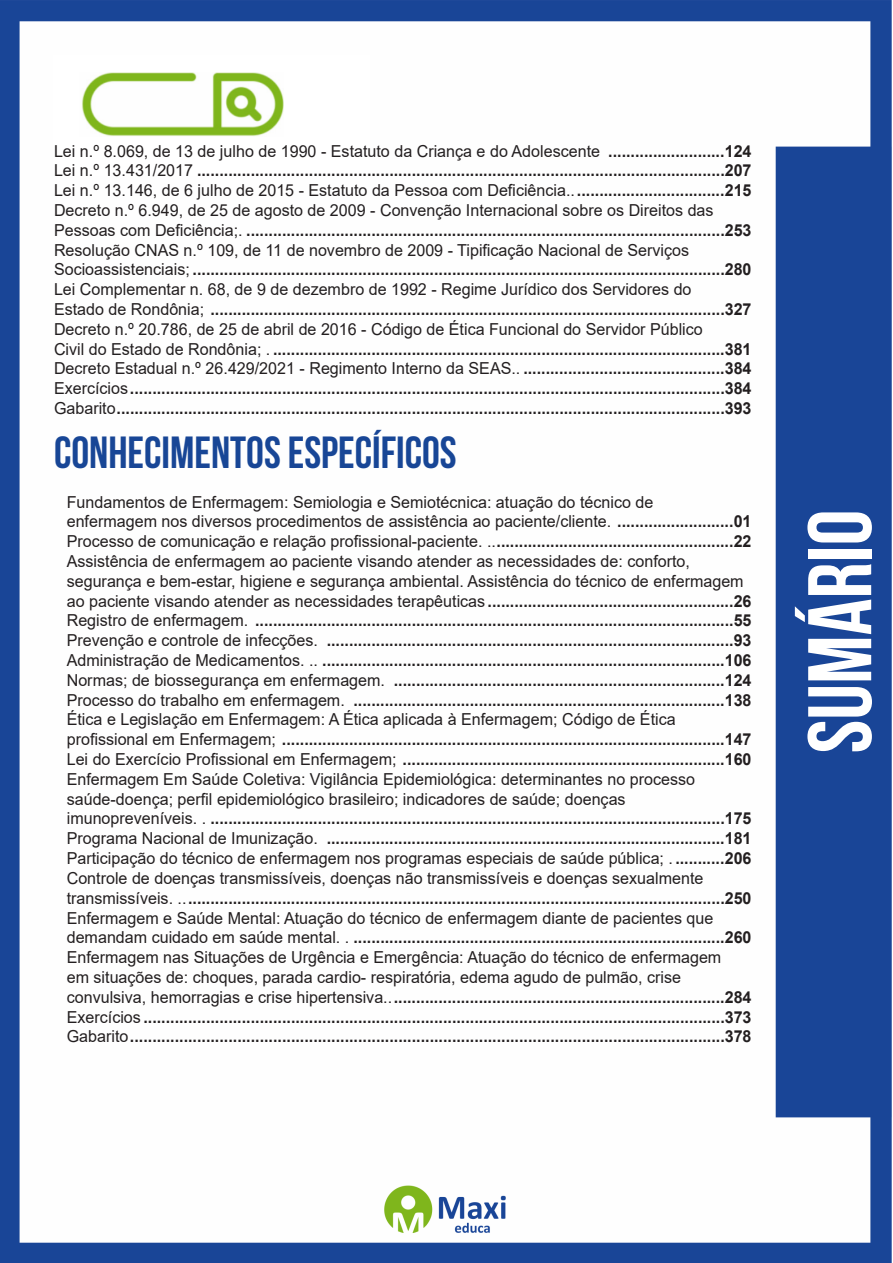
<style>
.page{position:relative;width:893px;height:1263px;background:#fff}
.page>*{position:absolute;margin:0;border:0;box-sizing:border-box;transform-origin:0 0}
.t1{font:700 90px "Bebas Neue";color:#fff}
.t2{font:700 45px "Bebas Neue";color:#184696}
.TABULAÇÃO_BOLD{font:700 16.5px "Arial";color:#231f20}
.TABULAÇÃO_BOLD-2{font:16.5px "Arial";color:#231f20}
.s1{font-weight:700}
.s2{font-weight:400}
</style>
<div class="page">
<img style="left:0;top:0;width:892px;height:1263px">
<div style="left:53px;top:55px;width:317px;height:121px;background:#fff"></div>
<img style="left:82px;top:72px;width:201px;height:64px">
<p class="TABULAÇÃO_BOLD-2" style="left:54px;top:139px;width:699px">Lei n.º 8.069, de 13 de julho de 1990 - Estatuto da Criança e do Adolescente <span class="s1">..........................124</span></p>
<p class="TABULAÇÃO_BOLD" style="left:54px;top:159px;width:699px"><span class="s2">Lei n.º 13.431/2017</span> ......................................................................................................................207</p>
<p class="TABULAÇÃO_BOLD-2" style="left:54px;top:179px;width:699px">Lei n.º 13.146, de 6 julho de 2015 - Estatuto da Pessoa com Deficiência..<span class="s1">.................................215</span></p>
<p class="TABULAÇÃO_BOLD-2" style="left:54px;top:199px;width:661px">Decreto n.º 6.949, de 25 de agosto de 2009 - Convenção Internacional sobre os Direitos das</p>
<p class="TABULAÇÃO_BOLD" style="left:54px;top:218px;width:699px"><span class="s2">Pessoas com Deficiência;.</span> ...........................................................................................................253</p>
<p class="TABULAÇÃO_BOLD-2" style="left:54px;top:238px;width:637px">Resolução CNAS n.º 109, de 11 de novembro de 2009 - Tipificação Nacional de Serviços</p>
<p class="TABULAÇÃO_BOLD" style="left:54px;top:258px;width:699px"><span class="s2">Socioassistenciais;</span> .......................................................................................................................280</p>
<p class="TABULAÇÃO_BOLD-2" style="left:54px;top:278px;width:639px">Lei Complementar n. 68, de 9 de dezembro de 1992 - Regime Jurídico dos Servidores do</p>
<p class="TABULAÇÃO_BOLD" style="left:54px;top:298px;width:699px"><span class="s2">Estado de Rondônia;</span> ...................................................................................................................327</p>
<p class="TABULAÇÃO_BOLD-2" style="left:54px;top:318px;width:650px">Decreto n.º 20.786, de 25 de abril de 2016 - Código de Ética Funcional do Servidor Público</p>
<p class="TABULAÇÃO_BOLD" style="left:54px;top:337px;width:699px"><span class="s2">Civil do Estado de Rondônia; .</span> .....................................................................................................381</p>
<p class="TABULAÇÃO_BOLD-2" style="left:54px;top:357px;width:699px">Decreto Estadual n.º 26.429/2021 - Regimento Interno da SEAS.. <span class="s1">.............................................384</span></p>
<p class="TABULAÇÃO_BOLD" style="left:54px;top:377px;width:699px"><span class="s2">Exercícios</span>.....................................................................................................................................384</p>
<p class="TABULAÇÃO_BOLD" style="left:54px;top:397px;width:699px"><span class="s2">Gabarito</span>........................................................................................................................................393</p>
<p class="t2" style="left:54px;top:428px;width:404px">CONHECIMENTOS ESPECÍFICOS</p>
<p class="TABULAÇÃO_BOLD-2" style="left:67px;top:490px;width:588px">Fundamentos de Enfermagem: Semiologia e Semiotécnica: atuação do técnico de</p>
<p class="TABULAÇÃO_BOLD-2" style="left:67px;top:510px;width:686px">enfermagem nos diversos procedimentos de assistência ao paciente/cliente. <span class="s1">..........................01</span></p>
<p class="TABULAÇÃO_BOLD" style="left:67px;top:530px;width:686px"><span class="s2">Processo de comunicação e relação profissional-paciente. ..</span>.....................................................22</p>
<p class="TABULAÇÃO_BOLD-2" style="left:67px;top:550px;width:625px">Assistência de enfermagem ao paciente visando atender as necessidades de: conforto,</p>
<p class="TABULAÇÃO_BOLD-2" style="left:67px;top:570px;width:678px">segurança e bem-estar, higiene e segurança ambiental. Assistência do técnico de enfermagem</p>
<p class="TABULAÇÃO_BOLD" style="left:67px;top:589px;width:686px"><span class="s2">ao paciente visando atender as necessidades terapêuticas</span> .......................................................26</p>
<p class="TABULAÇÃO_BOLD" style="left:67px;top:609px;width:686px"><span class="s2">Registro de enfermagem.</span> ...........................................................................................................55</p>
<p class="TABULAÇÃO_BOLD" style="left:67px;top:629px;width:686px"><span class="s2">Prevenção e controle de infecções.</span> ...........................................................................................93</p>
<p class="TABULAÇÃO_BOLD" style="left:67px;top:649px;width:686px"><span class="s2">Administração de Medicamentos. ..</span> ..........................................................................................106</p>
<p class="TABULAÇÃO_BOLD" style="left:67px;top:668px;width:686px"><span class="s2">Normas; de biossegurança em enfermagem.</span> ..........................................................................124</p>
<p class="TABULAÇÃO_BOLD" style="left:67px;top:688px;width:686px"><span class="s2">Processo do trabalho em enfermagem.</span> ...................................................................................138</p>
<p class="TABULAÇÃO_BOLD-2" style="left:67px;top:708px;width:610px">Ética e Legislação em Enfermagem: A Ética aplicada à Enfermagem; Código de Ética</p>
<p class="TABULAÇÃO_BOLD" style="left:67px;top:728px;width:686px"><span class="s2">profissional em Enfermagem;</span> ...................................................................................................147</p>
<p class="TABULAÇÃO_BOLD" style="left:67px;top:748px;width:686px"><span class="s2">Lei do Exercício Profissional em Enfermagem;</span> ........................................................................160</p>
<p class="TABULAÇÃO_BOLD-2" style="left:67px;top:768px;width:630px">Enfermagem Em Saúde Coletiva: Vigilância Epidemiológica: determinantes no processo</p>
<p class="TABULAÇÃO_BOLD-2" style="left:67px;top:787px;width:560px">saúde-doença; perfil epidemiológico brasileiro; indicadores de saúde; doenças</p>
<p class="TABULAÇÃO_BOLD" style="left:67px;top:807px;width:686px"><span class="s2">imunopreveníveis. .</span> ...................................................................................................................175</p>
<p class="TABULAÇÃO_BOLD" style="left:67px;top:827px;width:686px"><span class="s2">Programa Nacional de Imunização.</span> .........................................................................................181</p>
<p class="TABULAÇÃO_BOLD-2" style="left:67px;top:847px;width:686px">Participação do técnico de enfermagem nos programas especiais de saúde pública; . <span class="s1">...........206</span></p>
<p class="TABULAÇÃO_BOLD-2" style="left:67px;top:867px;width:638px">Controle de doenças transmissíveis, doenças não transmissíveis e doenças sexualmente</p>
<p class="TABULAÇÃO_BOLD" style="left:67px;top:886px;width:686px"><span class="s2">transmissíveis. ..</span>........................................................................................................................250</p>
<p class="TABULAÇÃO_BOLD-2" style="left:67px;top:906px;width:648px">Enfermagem e Saúde Mental: Atuação do técnico de enfermagem diante de pacientes que</p>
<p class="TABULAÇÃO_BOLD" style="left:67px;top:926px;width:686px"><span class="s2">demandam cuidado em saúde mental. .</span> ...................................................................................260</p>
<p class="TABULAÇÃO_BOLD-2" style="left:67px;top:946px;width:656px">Enfermagem nas Situações de Urgência e Emergência: Atuação do técnico de enfermagem</p>
<p class="TABULAÇÃO_BOLD-2" style="left:67px;top:966px;width:616px">em situações de: choques, parada cardio- respiratória, edema agudo de pulmão, crise</p>
<p class="TABULAÇÃO_BOLD" style="left:67px;top:985px;width:686px"><span class="s2">convulsiva, hemorragias e crise hipertensiva..</span>..........................................................................284</p>
<p class="TABULAÇÃO_BOLD" style="left:67px;top:1005px;width:686px"><span class="s2">Exercícios</span> ..................................................................................................................................373</p>
<p class="TABULAÇÃO_BOLD" style="left:67px;top:1025px;width:686px"><span class="s2">Gabarito</span>.....................................................................................................................................378</p>
<h1 class="t1" style="left:791px;top:753px;width:245px;rotate:-90deg">SUMÁRIO</h1>
</div>
